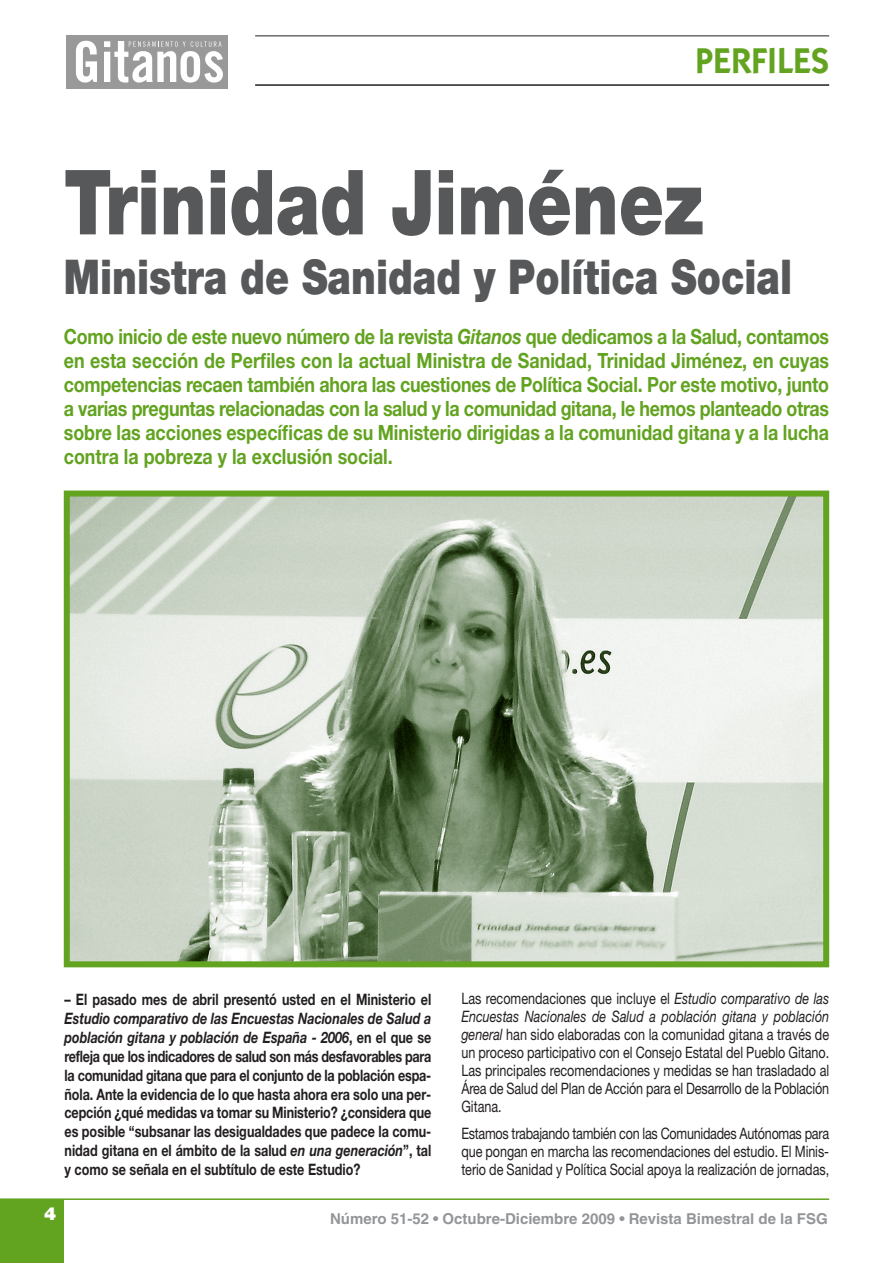
<style>
.page{position:relative;width:893px;height:1263px;background:#fff}
.page>*{position:absolute;margin:0;border:0;box-sizing:border-box;transform-origin:0 0}
.t1{font:900 90px "Helvetica Neue";color:#57585a;scale:.8 1}
.t2{font:900 48px "Helvetica Neue";color:#57585a;scale:.8 1}
.t3{font:600 36px "Itc Kabel";color:#62a320}
.t4{font:700 21px/24px "Helvetica Neue";color:#62a320;text-align:justify;scale:.85 1}
.t5{font:900 18px "Helvetica Neue";color:#fff}
.t6{font:15.75px/18px "Helvetica Neue";letter-spacing:-.005em;color:#231f20;text-align:justify;scale:.8 1}
.t7{font:700 15.75px/18.9px "Helvetica Neue";color:#231f20;text-align:justify;scale:.8 1}
.t8{font:700 15px "Helvetica";color:#939598}
.s1{font-style:italic}
</style>
<div class="page">
<hr style="left:255px;top:84px;width:574px;height:2px;background:#231f20">
<hr style="left:255px;top:36px;width:574px;height:1px;background:#231f20">
<hr style="left:0;top:1198px;width:829px;height:2px;background:#62a320">
<div style="left:66px;top:35px;width:162px;height:54px;background:#999"></div>
<svg style="left:76px;top:41px;width:21px;height:42px"></svg>
<svg style="left:104px;top:41px;width:119px;height:42px"></svg>
<div style="left:0;top:1199px;width:64px;height:64px;background:#62a320"></div>
<img style="left:71px;top:497px;width:751px;height:463px">
<div style="left:64px;top:490px;width:765px;height:477px;border:6px solid #62a320"></div>
<h3 class="t3" style="left:695px;top:48px;width:135px">PERFILES</h3>
<h1 class="t1" style="left:64px;top:170px;width:802px">Trinidad Jiménez</h1>
<h2 class="t2" style="left:64px;top:260px;width:912px">Ministra de Sanidad y Política Social</h2>
<p class="t4" style="left:64px;top:326px;width:902px">Como inicio de este nuevo número de la revista <span class="s1">Gitanos</span> que dedicamos a la Salud, contamos en esta sección de Perfiles con la actual Ministra de Sanidad, Trinidad Jiménez, en cuyas competencias recaen también ahora las cuestiones de Política Social. Por este motivo, junto a varias preguntas relacionadas con la salud y la comunidad gitana, le hemos planteado otras sobre las acciones específicas de su Ministerio dirigidas a la comunidad gitana y a la lucha contra la pobreza y la exclusión social.</p>
<p class="t7" style="left:65px;top:992px;width:460px">– El pasado mes de abril presentó usted en el Ministerio el</p>
<p class="t7" style="left:65px;top:1010px;width:460px"><span class="s1">Estudio comparativo de las Encuestas Nacionales de Salud a población gitana y población de España - 2006</span>, en el que se refleja que los indicadores de salud son más desfavorables para la comunidad gitana que para el conjunto de la población espa&shy;ñola. Ante la evidencia de lo que hasta ahora era solo una per&shy;cepción ¿qué medidas va tomar su Ministerio? ¿considera que es posible “subsanar las desigualdades que padece la comu&shy;nidad gitana en el ámbito de la salud <span class="s1">en una generación</span>”, tal y como se señala en el subtítulo de este Estudio?</p>
<p class="t6" style="left:461px;top:991px;width:461px">Las recomendaciones que incluye el <span class="s1">Estudio comparativo de las Encuestas Nacionales de Salud a población gitana y población general</span> han sido elaboradas con la comunidad gitana a través de un proceso participativo con el Consejo Estatal del Pueblo Gitano.<br>Las principales recomendaciones y medidas se han trasladado al Área de Salud del Plan de Acción para el Desarrollo de la Población Gitana.</p>
<p class="t6" style="left:461px;top:1126px;width:461px">Estamos trabajando también con las Comunidades Autónomas para que pongan en marcha las recomendaciones del estudio. El Minis&shy;terio de Sanidad y Política Social apoya la realización de jornadas,</p>
<p class="t5" style="left:44px;top:1207px;width:14px">4</p>
<p class="t8" style="left:330px;top:1213px;width:499px">Número 51-52 • Octubre-Diciembre 2009 • Revista Bimestral de la FSG</p>
</div>
